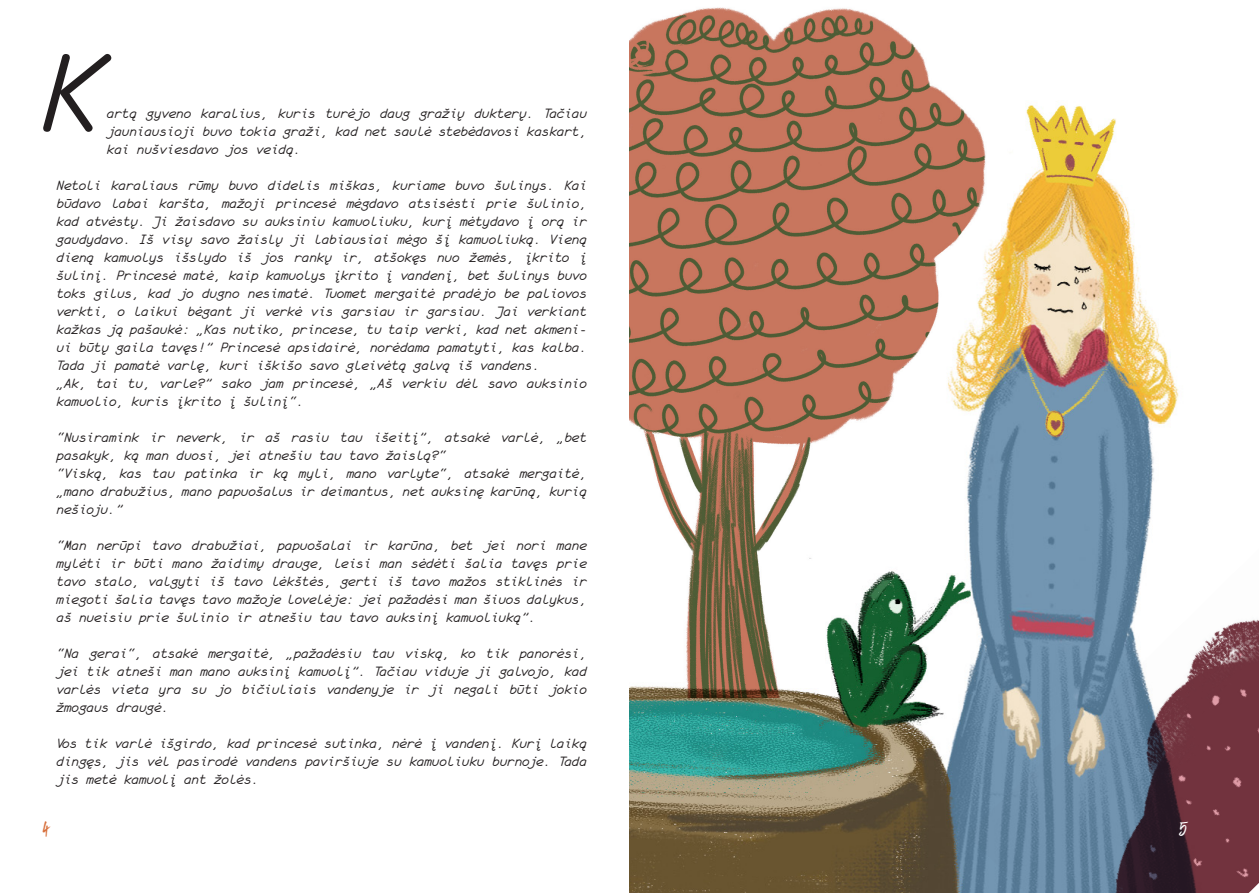
<style>
.page{position:relative;width:1259px;height:893px;background:#fff}
.page>*{position:absolute;margin:0;border:0;box-sizing:border-box;transform-origin:0 0}
.t1{font:124.5px "Monofuritalic";color:#231f20}
.t2{font:18px "Black Diamond";color:#d7703d}
.t3{font:18px "Black Diamond";color:#fff}
.t4{font:15px/18px "Monofuritalic";color:#231f20;text-align:justify}
</style>
<div class="page">
<img style="left:629px;top:7px;width:299px;height:65px">
<img style="left:629px;top:72px;width:630px;height:821px">
<p class="t1" style="left:40px;top:27px;width:64px">K</p>
<p class="t4" style="left:107px;top:104px;width:481px">artą gyveno karalius, kuris turėjo daug gražių dukterų. Tačiau jauniausioji buvo tokia graži, kad net saulė stebėdavosi kaskart, kai nušviesdavo jos veidą.</p>
<p class="t4" style="left:57px;top:176px;width:532px">Netoli karaliaus rūmų buvo didelis miškas, kuriame buvo šulinys. Kai būdavo labai karšta, mažoji princesė mėgdavo atsisėsti prie šulinio, kad atvėstų. Ji žaisdavo su auksiniu kamuoliuku, kurį mėtydavo į orą ir gaudydavo. Iš visų savo žaislų ji labiausiai mėgo šį kamuoliuką. Vieną dieną kamuolys išslydo iš jos rankų ir, atšokęs nuo žemės, įkrito į šulinį. Princesė matė, kaip kamuolys įkrito į vandenį, bet šulinys buvo toks gilus, kad jo dugno nesimatė. Tuomet mergaitė pradėjo be paliovos verkti, o laikui bėgant ji verkė vis garsiau ir garsiau. Jai verkiant kažkas ją pašaukė: „Kas nutiko, princese, tu taip verki, kad net akmeni&shy;ui būtų gaila tavęs!” Princesė apsidairė, norėdama pamatyti, kas kalba.<br>Tada ji pamatė varlę, kuri iškišo savo gleivėtą galvą iš vandens.</p>
<p class="t4" style="left:57px;top:374px;width:532px">„Ak, tai tu, varle?” sako jam princesė, „Aš verkiu dėl savo auksinio kamuolio, kuris įkrito į šulinį“.</p>
<p class="t4" style="left:57px;top:428px;width:532px">“Nusiramink ir neverk, ir aš rasiu tau išeitį”, atsakė varlė, „bet pasakyk, ką man duosi, jei atnešiu tau tavo žaislą?“</p>
<p class="t4" style="left:57px;top:464px;width:532px">“Viską, kas tau patinka ir ką myli, mano varlyte“, atsakė mergaitė, „mano drabužius, mano papuošalus ir deimantus, net auksinę karūną, kurią nešioju.”</p>
<p class="t4" style="left:57px;top:536px;width:532px">“Man nerūpi tavo drabužiai, papuošalai ir karūna, bet jei nori mane mylėti ir būti mano žaidimų drauge, leisi man sėdėti šalia tavęs prie tavo stalo, valgyti iš tavo lėkštės, gerti iš tavo mažos stiklinės ir miegoti šalia tavęs tavo mažoje lovelėje: jei pažadėsi man šiuos dalykus, aš nueisiu prie šulinio ir atnešiu tau tavo auksinį kamuoliuką”.</p>
<p class="t4" style="left:57px;top:644px;width:532px">“Na gerai“, atsakė mergaitė, „pažadėsiu tau viską, ko tik panorėsi, jei tik atneši man mano auksinį kamuolį”. Tačiau viduje ji galvojo, kad varlės vieta yra su jo bičiuliais vandenyje ir ji negali būti jokio žmogaus draugė.</p>
<p class="t4" style="left:57px;top:734px;width:532px">Vos tik varlė išgirdo, kad princesė sutinka, nėrė į vandenį. Kurį laiką dingęs, jis vėl pasirodė vandens paviršiuje su kamuoliuku burnoje. Tada jis metė kamuolį ant žolės.</p>
<p class="t2" style="left:43px;top:815px;width:9px">4</p>
<p class="t3" style="left:1179px;top:815px;width:9px">5</p>
</div>
